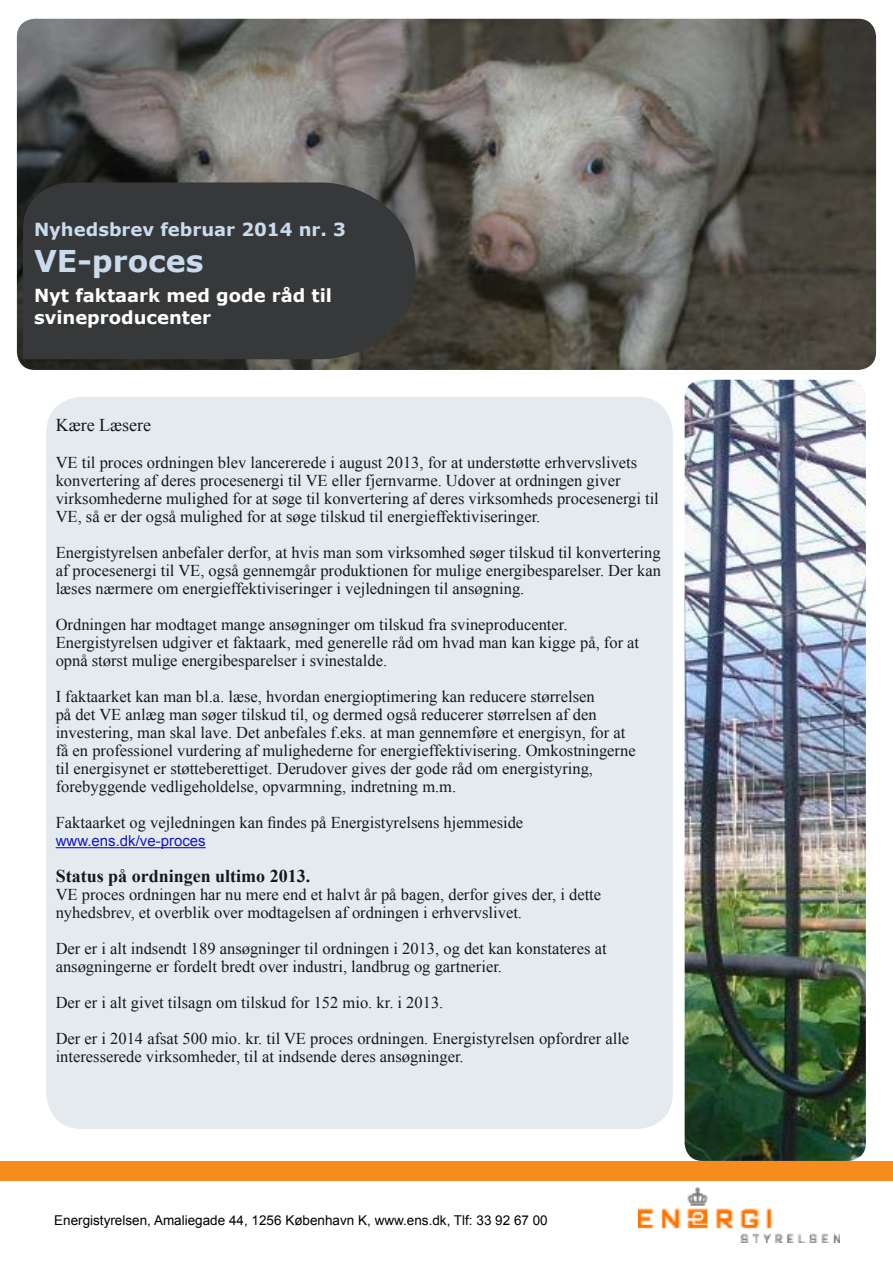
<style>
.page{position:relative;width:893px;height:1263px;background:#fff}
.page>*{position:absolute;margin:0;border:0;box-sizing:border-box;transform-origin:0 0}
.t1{font:700 30px "Verdana";color:#cadbed}
.t2{font:700 18px/21.6px "Verdana";color:#fff}
.t3{font:700 18px "Times New Roman";color:#000}
.t4{font:700 18px "Verdana";color:#cadbed}
.t5{font:18px "Times New Roman";color:#000}
.t6{font:16.5px/18px "Times New Roman";color:#000}
.t7{font:15px "Arial";color:#00c}
.t8{font:13.5px "Arial";color:#000}
</style>
<div class="page">
<div style="left:1px;top:1161px;width:892px;height:19px;background:#f68c1e"></div>
<svg style="left:0;top:1161px;width:1px;height:19px"></svg>
<img style="left:639px;top:1188px;width:200px;height:55px">
<img style="left:685px;top:380px;width:181px;height:781px">
<div style="left:46px;top:397px;width:627px;height:732px;background:#e5eaee;border-radius:36px"></div>
<img style="left:17px;top:19px;width:859px;height:351px">
<div style="left:23px;top:182px;width:392px;height:177px;background:#36383a"></div>
<p class="t4" style="left:34px;top:216px;width:313px">Nyhedsbrev februar 2014 nr. 3</p>
<h1 class="t1" style="left:34px;top:239px;width:171px">VE-proces</h1>
<p class="t2" style="left:34px;top:284px;width:300px">Nyt faktaark med gode råd til svineproducenter</p>
<p class="t5" style="left:56px;top:413px;width:97px">Kære Læsere</p>
<p class="t6" style="left:56px;top:453px;width:605px">VE til proces ordningen blev lancererede i august 2013, for at understøtte erhvervslivets konvertering af deres procesenergi til VE eller fjernvarme. Udover at ordningen giver virksomhederne mulighed for at søge til konvertering af deres virksomheds procesenergi til VE, så er der også mulighed for at søge tilskud til energieffektiviseringer.</p>
<p class="t6" style="left:56px;top:543px;width:607px;text-align:justify">Energistyrelsen anbefaler derfor, at hvis man som virksomhed søger tilskud til konvertering af procesenergi til VE, også gennemgår produktionen for mulige energibesparelser. Der kan læses nærmere om energieffektiviseringer i vejledningen til ansøgning.</p>
<p class="t6" style="left:56px;top:615px;width:585px">Ordningen har modtaget mange ansøgninger om tilskud fra svineproducenter.<br>Energistyrelsen udgiver et faktaark, med generelle råd om hvad man kan kigge på, for at opnå størst mulige energibesparelser i svinestalde.</p>
<p class="t6" style="left:56px;top:687px;width:581px">I faktaarket kan man bl.a. læse, hvordan energioptimering kan reducere størrelsen<br>på det VE anlæg man søger tilskud til, og dermed også reducerer størrelsen af den investering, man skal lave. Det anbefales f.eks. at man gennemføre et energisyn, for at få en professionel vurdering af mulighederne for energieffektivisering. Omkostningerne til energisynet er støtteberettiget. Derudover gives der gode råd om energistyring, forebyggende vedligeholdelse, opvarmning, indretning m.m.</p>
<p class="t6" style="left:56px;top:813px;width:469px">Faktaarket og vejledningen kan findes på Energistyrelsens hjemmeside</p>
<p class="t7" style="left:56px;top:831px;width:152px">www.ens.dk/ve-proces</p>
<p class="t3" style="left:56px;top:864px;width:256px">Status på ordningen ultimo 2013.</p>
<p class="t6" style="left:56px;top:885px;width:547px">VE proces ordningen har nu mere end et halvt år på bagen, derfor gives der, i dette nyhedsbrev, et overblik over modtagelsen af ordningen i erhvervslivet.</p>
<p class="t6" style="left:56px;top:939px;width:552px">Der er i alt indsendt 189 ansøgninger til ordningen i 2013, og det kan konstateres at ansøgningerne er fordelt bredt over industri, landbrug og gartnerier.</p>
<p class="t6" style="left:56px;top:984px;width:575px;line-height:36px">Der er i alt givet tilsagn om tilskud for 152 mio. kr. i 2013.<br>Der er i 2014 afsat 500 mio. kr. til VE proces ordningen. Energistyrelsen opfordrer alle</p>
<p class="t6" style="left:56px;top:1047px;width:410px">interesserede virksomheder, til at indsende deres ansøgninger.</p>
<p class="t8" style="left:54px;top:1211px;width:495px">Energistyrelsen, Amaliegade 44, 1256 København K, www.ens.dk, Tlf: 33 92 67 00</p>
</div>
